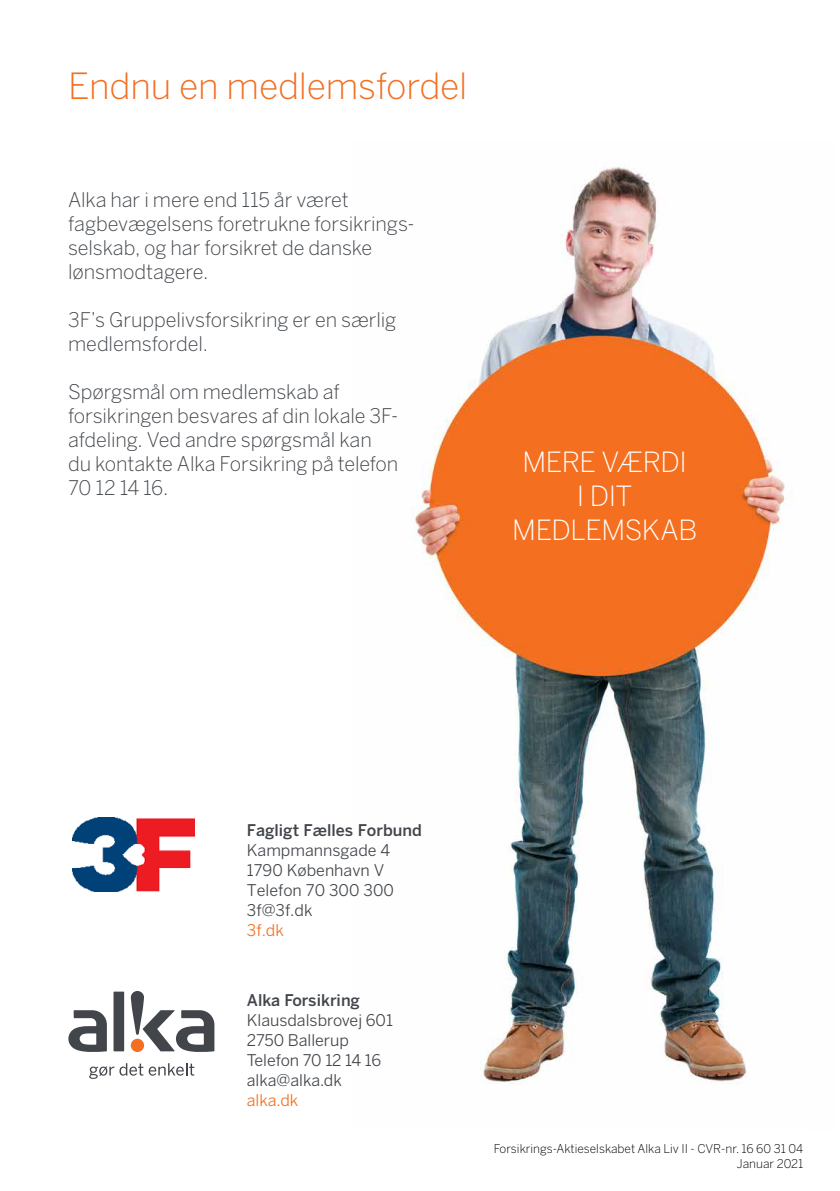
<style>
.page{position:relative;width:840px;height:1191px;background:#fff}
.page>*{position:absolute;margin:0;border:0;box-sizing:border-box;transform-origin:0 0}
.t1{font:300 35.8px "Benton Sans";letter-spacing:-.005em;color:#f36f21}
.t2{font:300 27.6px/34px "Benton Sans";letter-spacing:-.02em;color:#fff;text-align:center}
.t3{font:300 20px/24px "Benton Sans";letter-spacing:-.005em;color:#42464b}
.t4{font:16px/20px "Benton Sans";color:#42464b}
.t5{font:500 16px "Benton Sans";color:#42464b}
.t6{font:16px "Benton Sans";color:#f36f21}
.t7{font:300 12px/14.4px "Benton Sans";color:#000;text-align:right}
</style>
<div class="page">
<img style="left:413px;top:167px;width:379px;height:917px">
<div style="left:113px;top:991px;width:11px;height:60px;background:#42464b"></div>
<svg style="left:68px;top:1010px;width:39px;height:42px"></svg>
<svg style="left:131px;top:991px;width:83px;height:61px"></svg>
<svg style="left:89px;top:1063px;width:54px;height:15px"></svg>
<svg style="left:149px;top:1063px;width:45px;height:12px"></svg>
<img style="left:73px;top:817px;width:121px;height:74px">
<h1 class="t1" style="left:68px;top:65px;width:400px">Endnu en medlemsfordel</h1>
<p class="t3" style="left:68px;top:188px;width:348px">Alka har i mere end 115 år været fagbevægelsens foretrukne forsikrings&shy;selskab, og har forsikret de danske lønsmodtagere.</p>
<p class="t3" style="left:68px;top:308px;width:329px">3F’s Gruppelivsforsikring er en særlig medlemsfordel.</p>
<p class="t3" style="left:68px;top:380px;width:331px">Spørgsmål om medlemskab af forsikringen besvares af din lokale 3F&shy;afdeling. Ved andre spørgsmål kan du kontakte Alka Forsikring på telefon<br>70 12 14 16.</p>
<h2 class="t2" style="left:512px;top:444px;width:186px">MERE VÆRDI<br>I DIT<br>MEDLEMSKAB</h2>
<p class="t5" style="left:247px;top:820px;width:176px">Fagligt Fælles Forbund</p>
<p class="t4" style="left:247px;top:840px;width:148px">Kampmannsgade 4<br>1790 København V<br>Telefon 70 300 300<br>3f@3f.dk</p>
<p class="t6" style="left:247px;top:920px;width:38px">3f.dk</p>
<p class="t5" style="left:247px;top:990px;width:115px">Alka Forsikring</p>
<p class="t4" style="left:247px;top:1010px;width:147px">Klausdalsbrovej 601<br>2750 Ballerup<br>Telefon 70 12 14 16 alka@alka.dk</p>
<p class="t6" style="left:247px;top:1090px;width:53px">alka.dk</p>
<p class="t7" style="left:493px;top:1141px;width:311px">Forsikrings-Aktieselskabet Alka Liv II - CVR-nr. 16 60 31 04<br>Januar 2021</p>
</div>
